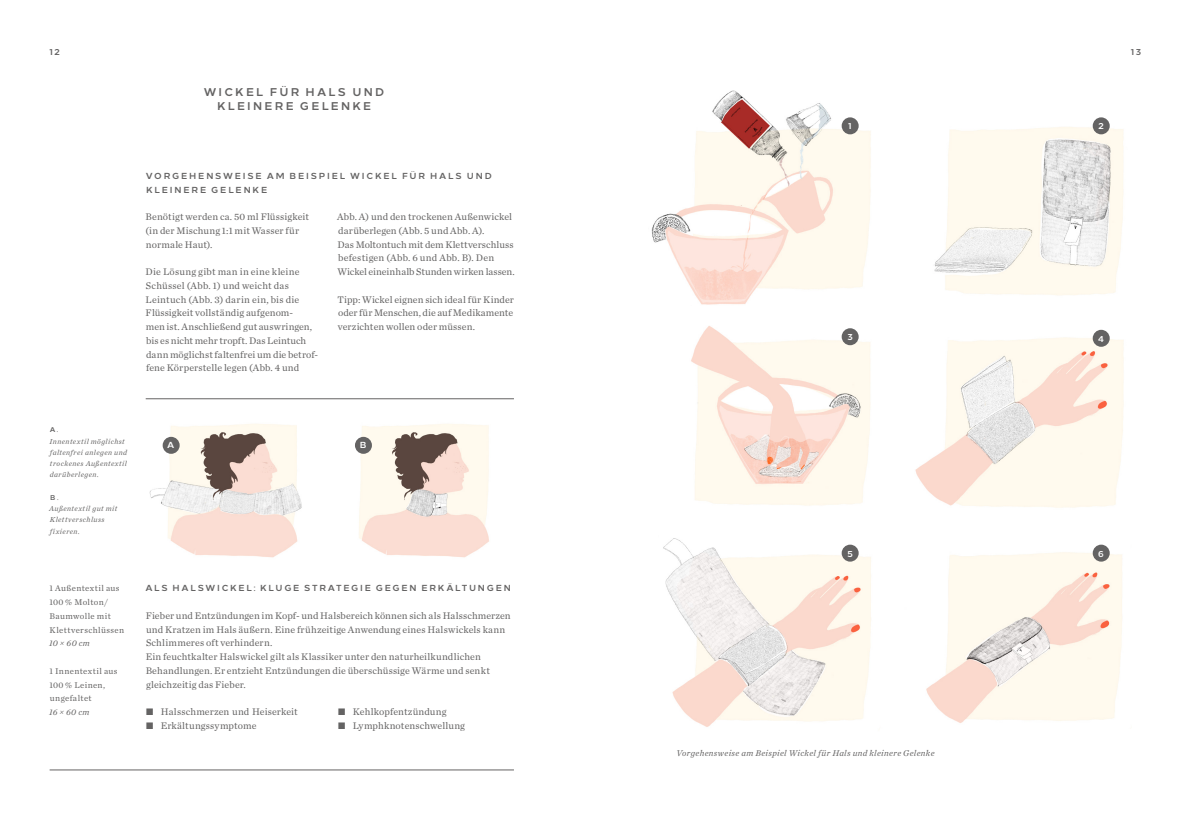
<style>
.page{position:relative;width:1191px;height:815px;background:#fff}
.page>*{position:absolute;margin:0;border:0;box-sizing:border-box;transform-origin:0 0}
.t1{font:700 11.25px/13.8px "Loew";letter-spacing:.205em;color:#646363;text-align:center}
.t2{font:10px/13.8px "Chronicle Text G1";letter-spacing:.01em;color:#646363}
.t3{font:700 8.75px/13.8px "Loew";letter-spacing:.205em;color:#646363}
.t4{font:8.75px/13.8px "Chronicle Text G1";letter-spacing:.045em;color:#646363}
.t5{font:italic 8.75px "Chronicle Text G1";letter-spacing:.035em;color:#646363}
.t6{font:700 8.75px "Loew";color:#fff}
.t7{font:italic 7.5px/11.2px "Chronicle Text G1";letter-spacing:.06em;color:#646363}
.t8{font:700 6.88px "Loew";color:#646363}
</style>
<div class="page">
<hr style="left:50px;top:770px;width:464px;height:1px;background:#646363">
<img style="left:651px;top:91px;width:220px;height:214px">
<img style="left:934px;top:122px;width:190px;height:174px">
<img style="left:691px;top:326px;width:180px;height:180px">
<img style="left:915px;top:329px;width:209px;height:179px">
<img style="left:663px;top:538px;width:208px;height:189px">
<img style="left:926px;top:544px;width:196px;height:179px">
<div style="left:841px;top:117px;width:17px;height:17px;background:#646363;border-radius:50%"></div>
<div style="left:1092px;top:117px;width:17px;height:17px;background:#646363;border-radius:50%"></div>
<div style="left:841px;top:328px;width:17px;height:17px;background:#646363;border-radius:50%"></div>
<div style="left:841px;top:545px;width:17px;height:17px;background:#646363;border-radius:50%"></div>
<div style="left:1092px;top:545px;width:17px;height:17px;background:#646363;border-radius:50%"></div>
<div style="left:1092px;top:330px;width:17px;height:17px;background:#646363;border-radius:50%"></div>
<hr style="left:146px;top:399px;width:368px;height:1px;background:#646363">
<img style="left:149px;top:424px;width:153px;height:134px">
<img style="left:355px;top:424px;width:134px;height:134px">
<div style="left:163px;top:437px;width:17px;height:17px;background:#646363;border-radius:50%"></div>
<div style="left:355px;top:437px;width:17px;height:17px;background:#646363;border-radius:50%"></div>
<p class="t3" style="left:49px;top:44px;width:12px">12</p>
<p class="t3" style="left:1130px;top:44px;width:12px">13</p>
<p class="t1" style="left:204px;top:84px;width:182px">WICKEL FÜR HALS UND<br>KLEINERE GELENKE</p>
<p class="t3" style="left:146px;top:168px;width:347px">VORGEHENSWEISE AM BEISPIEL WICKEL FÜR HALS UND<br>KLEINERE GELENKE</p>
<p class="t2" style="left:145px;top:209px;width:165px">Benötigt werden ca. 50 ml Flüssigkeit (in der Mischung 1:1 mit Wasser für normale Haut).</p>
<p class="t2" style="left:146px;top:264px;width:174px">Die Lösung gibt man in eine kleine Schüssel (Abb. 1) und weicht das Leintuch (Abb. 3) darin ein, bis die Flüssigkeit vollständig aufgenom-<br>men ist. Anschließend gut auswringen, bis es nicht mehr tropft. Das Leintuch dann möglichst faltenfrei um die betrof&shy;fene Körperstelle legen (Abb. 4 und</p>
<p class="t2" style="left:337px;top:209px;width:179px">Abb. A) und den trockenen Außenwickel darüberlegen (Abb. 5 und Abb. A).<br>Das Moltontuch mit dem Klettverschluss befestigen (Abb. 6 und Abb. B). Den Wickel eineinhalb Stunden wirken lassen.</p>
<p class="t2" style="left:337px;top:292px;width:178px;text-align:justify">Tipp: Wickel eignen sich ideal für Kinder oder für Menschen, die auf Medikamente verzichten wollen oder müssen.</p>
<p class="t8" style="left:50px;top:424px;width:10px">A.</p>
<p class="t7" style="left:50px;top:435px;width:79px">Innentextil möglichst faltenfrei anlegen und trockenes Außentextil darüberlegen.</p>
<p class="t8" style="left:50px;top:492px;width:10px">B.</p>
<p class="t7" style="left:49px;top:502px;width:70px">Außentextil gut mit<br>Klettverschluss fixieren.</p>
<p class="t6" style="left:167px;top:438px;width:9px">A</p>
<p class="t6" style="left:360px;top:438px;width:8px">B</p>
<p class="t4" style="left:49px;top:581px;width:76px">1 Außentextil aus<br>100 % Molton/<br>Baumwolle mit<br>Klettverschlüssen</p>
<p class="t5" style="left:49px;top:637px;width:42px">10 × 60 cm</p>
<p class="t4" style="left:49px;top:663px;width:70px">1 Innentextil aus<br>100 % Leinen, ungefaltet</p>
<p class="t5" style="left:49px;top:705px;width:42px">16 × 60 cm</p>
<p class="t3" style="left:145px;top:580px;width:367px">ALS HALSWICKEL: KLUGE STRATEGIE GEGEN ERKÄLTUNGEN</p>
<p class="t2" style="left:146px;top:608px;width:366px">Fieber und Entzündungen im Kopf- und Halsbereich können sich als Halsschmerzen und Kratzen im Hals äußern. Eine frühzeitige Anwendung eines Halswickels kann Schlimmeres oft verhindern.<br>Ein feuchtkalter Halswickel gilt als Klassiker unter den naturheilkundlichen Behandlungen. Er entzieht Entzündungen die überschüssige Wärme und senkt gleichzeitig das Fieber.</p>
<p class="t2" style="left:161px;top:704px;width:138px">Halsschmerzen und Heiserkeit<br>Erkältungssymptome</p>
<p class="t2" style="left:353px;top:704px;width:114px">Kehlkopfentzündung<br>Lymphknotenschwellung</p>
<p class="t6" style="left:848px;top:119px;width:5px">1</p>
<p class="t6" style="left:1098px;top:119px;width:7px">2</p>
<p class="t6" style="left:847px;top:330px;width:7px">3</p>
<p class="t6" style="left:1098px;top:331px;width:7px">4</p>
<p class="t6" style="left:847px;top:546px;width:7px">5</p>
<p class="t6" style="left:1098px;top:546px;width:7px">6</p>
<p class="t5" style="left:676px;top:747px;width:259px">Vorgehensweise am Beispiel Wickel für Hals und kleinere Gelenke</p>
</div>
